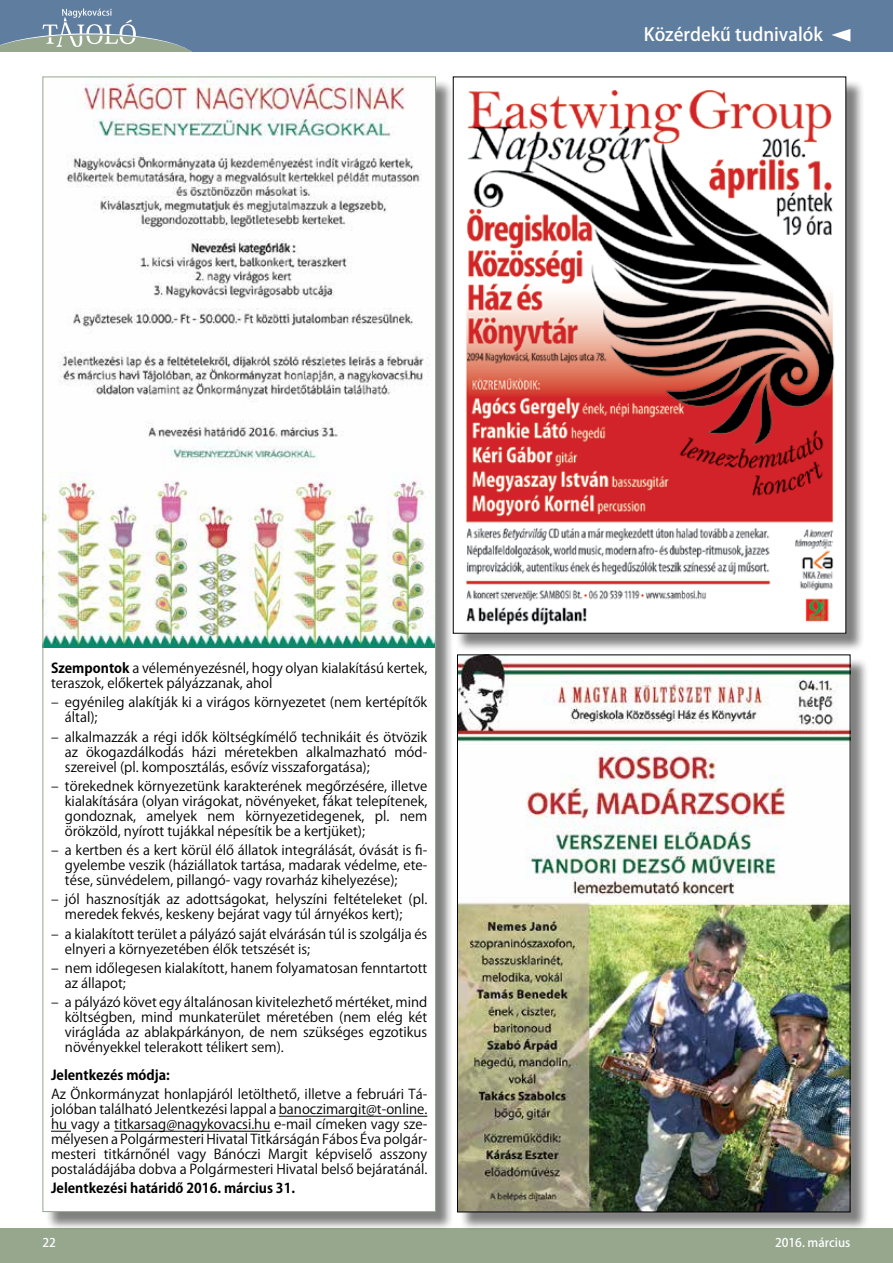
<style>
.page{position:relative;width:893px;height:1263px;background:#fff}
.page>*{position:absolute;margin:0;border:0;box-sizing:border-box;transform-origin:0 0}
.t1{font:500 18px "Koz Go Pr 6 N";color:#fff}
.t2{font:13.5px/15px "Koz Go Pr 6 N";color:#000}
.t3{font:700 13.5px "Koz Go Pr 6 N";color:#000}
.t4{font:500 12px "Koz Go Pr 6 N";color:#fff}
.s1{font-weight:700}
</style>
<div class="page">
<div style="left:0;top:1229px;width:893px;height:34px;background:#96a78e"></div>
<div style="left:0;top:0;width:893px;height:51px;background:#5f7d9f"></div>
<svg style="left:831px;top:29px;width:19px;height:13px"></svg>
<svg style="left:0;top:9px;width:191px;height:42px"></svg>
<div style="left:459px;top:657px;width:410px;height:574px;background:#000;opacity:.5"></div>
<img style="left:459px;top:656px;width:389px;height:554px">
<div style="left:455px;top:79px;width:410px;height:573px;background:#000;opacity:.5"></div>
<img style="left:455px;top:79px;width:389px;height:553px">
<div style="left:45px;top:79px;width:410px;height:1152px;background:#000;opacity:.5"></div>
<div style="left:43px;top:77px;width:392px;height:1134px;background:#fff"></div>
<img style="left:45px;top:79px;width:389px;height:569px">
<hr style="left:279px;top:1116px;width:148px;height:1px;background:#000">
<svg style="left:51px;top:1131px;width:20px;height:1px"></svg>
<hr style="left:114px;top:1131px;width:156px;height:1px;background:#000">
<h1 class="t1" style="left:644px;top:25px;width:180px">Közérdekű tudnivalók</h1>
<p class="t2" style="left:51px;top:661px;width:378px"><span class="s1">Szempontok</span> a véleményezésnél, hogy olyan kialakítású kertek, teraszok, előkertek pályázzanak, ahol</p>
<p class="t2" style="left:65px;top:695px;width:364px;text-indent:-14px">– egyénileg alakítják ki a virágos környezetet (nem kertépítők által);</p>
<p class="t2" style="left:65px;top:729px;width:364px;text-align:justify;text-indent:-14px">– alkalmazzák a régi idők költségkímélő technikáit és ötvözik az ökogazdálkodás házi méretekben alkalmazható mód&shy;szereivel (pl. komposztálás, esővíz visszaforgatása);</p>
<p class="t2" style="left:65px;top:779px;width:364px;text-align:justify;text-indent:-14px">– törekednek környezetünk karakterének megőrzésére, illetve kialakítására (olyan virágokat, növényeket, fákat telepítenek, gondoznak, amelyek nem környezetidegenek, pl. nem örökzöld, nyírott tujákkal népesítik be a kertjüket);</p>
<p class="t2" style="left:65px;top:843px;width:364px;text-align:justify;text-indent:-14px">– a kertben és a kert körül élő állatok integrálását, óvását is fi&shy;gyelembe veszik (háziállatok tartása, madarak védelme, ete&shy;tése, sünvédelem, pillangó- vagy rovarház kihelyezése);</p>
<p class="t2" style="left:65px;top:892px;width:364px;text-indent:-14px">– jól hasznosítják az adottságokat, helyszíni feltételeket (pl. meredek fekvés, keskeny bejárat vagy túl árnyékos kert);</p>
<p class="t2" style="left:65px;top:926px;width:364px;text-indent:-14px">– a kialakított terület a pályázó saját elvárásán túl is szolgálja és elnyeri a környezetében élők tetszését is;</p>
<p class="t2" style="left:65px;top:961px;width:364px;text-indent:-14px">– nem időlegesen kialakított, hanem folyamatosan fenntartott az állapot;</p>
<p class="t2" style="left:65px;top:995px;width:364px;text-align:justify;text-indent:-14px">– a pályázó követ egy általánosan kivitelezhető mértéket, mind költségben, mind munkaterület méretében (nem elég két virágláda az ablakpárkányon, de nem szükséges egzotikus növényekkel telerakott télikert sem).</p>
<p class="t3" style="left:51px;top:1067px;width:120px">Jelentkezés módja:</p>
<p class="t2" style="left:51px;top:1087px;width:378px;text-align:justify">Az Önkormányzat honlapjáról letölthető, illetve a februári Tá&shy;jolóban található Jelentkezési lappal a banoczimargit@t-online. hu vagy a titkarsag@nagykovacsi.hu e-mail címeken vagy sze&shy;mélyesen a Polgármesteri Hivatal Titkárságán Fábos Éva polgár&shy;mesteri titkárnőnél vagy Bánóczi Margit képviselő asszony postaládájába dobva a Polgármesteri Hivatal belső bejáratánál.</p>
<p class="t3" style="left:51px;top:1181px;width:246px">Jelentkezési határidő 2016. március 31.</p>
<p class="t4" style="left:43px;top:1236px;width:15px">22</p>
<p class="t4" style="left:775px;top:1236px;width:77px">2016. március</p>
</div>
